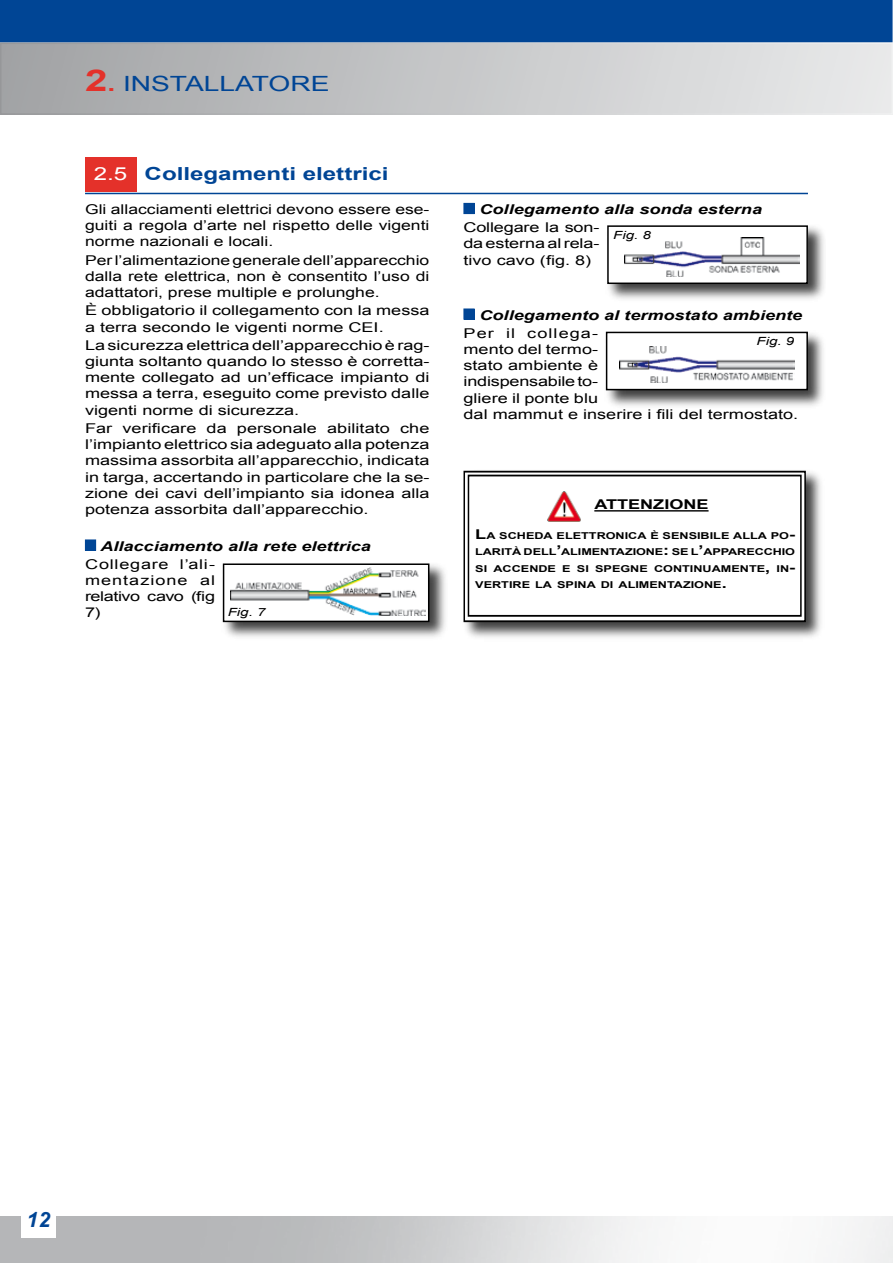
<style>
.page{position:relative;width:893px;height:1263px;background:#fff}
.page>*{position:absolute;margin:0;border:0;box-sizing:border-box;transform-origin:0 0}
.t1{font:21px "Arial";color:#004595;scale:1.34 1}
.t2{font:italic 700 21px "Arial";color:#004595}
.t3{font:700 18px "Arial";color:#004595;scale:1.34 1}
.t4{font:13.5px/16.2px "Arial";color:#000;text-align:justify;scale:1.34 1}
.t5{font:13.5px/16.2px "Arial";color:#000;text-align:justify;scale:1.3 1}
.t6{font:italic 700 13.5px "Arial";color:#000;scale:1.34 1}
.t7{font:700 13.5px "Arial";color:#000;scale:1.34 1}
.t8{font:italic 11.25px "Arial";color:#000;scale:1.34 1}
.t9{font:700 9.45px/16.2px "Arial";color:#000;text-align:justify;scale:1.34 1}
.s1{font-weight:700;font-size:30px;color:#e4312a}
.s2{font-weight:700;color:#e4312a}
.s3{font-weight:400;color:#fff}
.s4{font-size:13.5px}
</style>
<div class="page">
<div style="left:1px;top:1px;width:891px;height:41px;background:#004595"></div>
<div style="left:0;top:0;width:892px;height:43px;border:2px solid #004595"></div>
<div style="left:1px;top:43px;width:891px;height:71px;background:linear-gradient(to right,#a1a3a5,#eaebec)"></div>
<div style="left:0;top:43px;width:893px;height:72px;border:2px solid #fff"></div>
<svg style="left:892px;top:0;width:1px;height:115px"></svg>
<div style="left:85px;top:157px;width:51px;height:34px;background:#e4312a"></div>
<hr style="left:85px;top:193px;width:723px;height:1px;background:#004595">
<div style="left:85px;top:540px;width:11px;height:10px;background:#004595"></div>
<div style="left:221px;top:562px;width:227px;height:80px;background:#000;opacity:.75"></div>
<div style="left:224px;top:564px;width:205px;height:57px;background:#fff"></div>
<div style="left:223px;top:563px;width:206px;height:59px;border:2px solid #000"></div>
<img style="left:231px;top:568px;width:194px;height:47px">
<div style="left:464px;top:203px;width:10px;height:11px;background:#004595"></div>
<div style="left:464px;top:309px;width:10px;height:10px;background:#004595"></div>
<div style="left:464px;top:309px;width:10px;height:11px;border:1px solid #004595"></div>
<div style="left:604px;top:330px;width:223px;height:80px;background:#000;opacity:.75"></div>
<div style="left:607px;top:332px;width:200px;height:58px;background:#fff"></div>
<div style="left:606px;top:332px;width:202px;height:58px;border:2px solid #000"></div>
<img style="left:619px;top:347px;width:176px;height:35px">
<div style="left:606px;top:224px;width:220px;height:80px;background:#000;opacity:.75"></div>
<div style="left:608px;top:226px;width:199px;height:57px;background:#fff"></div>
<div style="left:607px;top:225px;width:201px;height:59px;border:2px solid #000"></div>
<img style="left:624px;top:237px;width:175px;height:40px">
<div style="left:462px;top:469px;width:363px;height:173px;background:#000;opacity:.75"></div>
<svg style="left:466px;top:474px;width:337px;height:145px"></svg>
<div style="left:463px;top:471px;width:343px;height:151px;border:2px solid #000"></div>
<div style="left:468px;top:475px;width:333px;height:141px;background:#fff"></div>
<div style="left:468px;top:475px;width:334px;height:142px;border:2px solid #000"></div>
<img style="left:547px;top:491px;width:34px;height:30px">
<hr style="left:594px;top:510px;width:115px;height:1px;background:#000">
<h1 class="t1" style="left:85px;top:70px;width:184px"><span class="s1">2</span><span class="s2">.</span> INSTALLATORE</h1>
<h2 class="t3" style="left:94px;top:161px;width:221px"><span class="s3">2.5</span> COLLEGAMENTI ELETTRICI</h2>
<p class="t5" style="left:85px;top:201px;width:266px">Gli allacciamenti elettrici devono essere ese&shy;guiti a regola d’arte nel rispetto delle vigenti norme nazionali e locali.</p>
<p class="t5" style="left:85px;top:252px;width:266px">Per l’alimentazione generale dell’apparecchio dalla rete elettrica, non è consentito l’uso di adattatori, prese multiple e prolunghe.</p>
<p class="t4" style="left:85px;top:303px;width:259px">È obbligatorio il collegamento con la messa a terra secondo le vigenti norme CEI.</p>
<p class="t4" style="left:85px;top:337px;width:259px">La sicurezza elettrica dell’apparecchio è rag&shy;giunta soltanto quando lo stesso è corretta&shy;mente collegato ad un’efficace impianto di messa a terra, eseguito come previsto dalle vigenti norme di sicurezza.</p>
<p class="t4" style="left:85px;top:420px;width:259px">Far verificare da personale abilitato che l’impianto elettrico sia adeguato alla potenza massima assorbita all’apparecchio, indicata in targa, accertando in particolare che la se&shy;zione dei cavi dell’impianto sia idonea alla potenza assorbita dall’apparecchio.</p>
<p class="t6" style="left:100px;top:537px;width:203px">Allacciamento alla rete elettrica</p>
<p class="t4" style="left:85px;top:556px;width:99px">Collegare l’ali&shy;mentazione al relativo cavo (fig 7)</p>
<p class="t8" style="left:228px;top:605px;width:30px">Fig. 7</p>
<p class="t6" style="left:479px;top:200px;width:212px">Collegamento alla sonda esterna</p>
<p class="t4" style="left:464px;top:220px;width:103px">Collegare la son&shy;da esterna al rela&shy;tivo cavo (fig. 8)</p>
<p class="t8" style="left:613px;top:227px;width:30px">Fig. 8</p>
<p class="t6" style="left:479px;top:306px;width:242px">Collegamento al termostato ambiente</p>
<p class="t4" style="left:464px;top:325px;width:251px;text-align:left">Per il collega-<br>mento del termo-<br>stato ambiente è<br>indispensabile to-<br>gliere il ponte blu<br>dal mammut e inserire i fili del termostato.</p>
<p class="t8" style="left:757px;top:334px;width:30px">Fig. 9</p>
<p class="t7" style="left:594px;top:496px;width:10px">ATTENZIONE</p>
<p class="t9" style="left:475px;top:528px;width:240px"><span class="s4">L</span>A SCHEDA ELETTRONICA È SENSIBILE ALLA PO<span class="s4">-</span>LARITÀ DELL<span class="s4">’</span>ALIMENTAZIONE<span class="s4">:</span> SE L<span class="s4">’</span>APPARECCHIO SI ACCENDE E SI SPEGNE CONTINUAMENTE<span class="s4">,</span> IN<span class="s4">-</span>VERTIRE LA SPINA DI ALIMENTAZIONE<span class="s4">.</span></p>
<h1 class="t2" style="left:27px;top:1206px;width:24px">12</h1>
</div>
